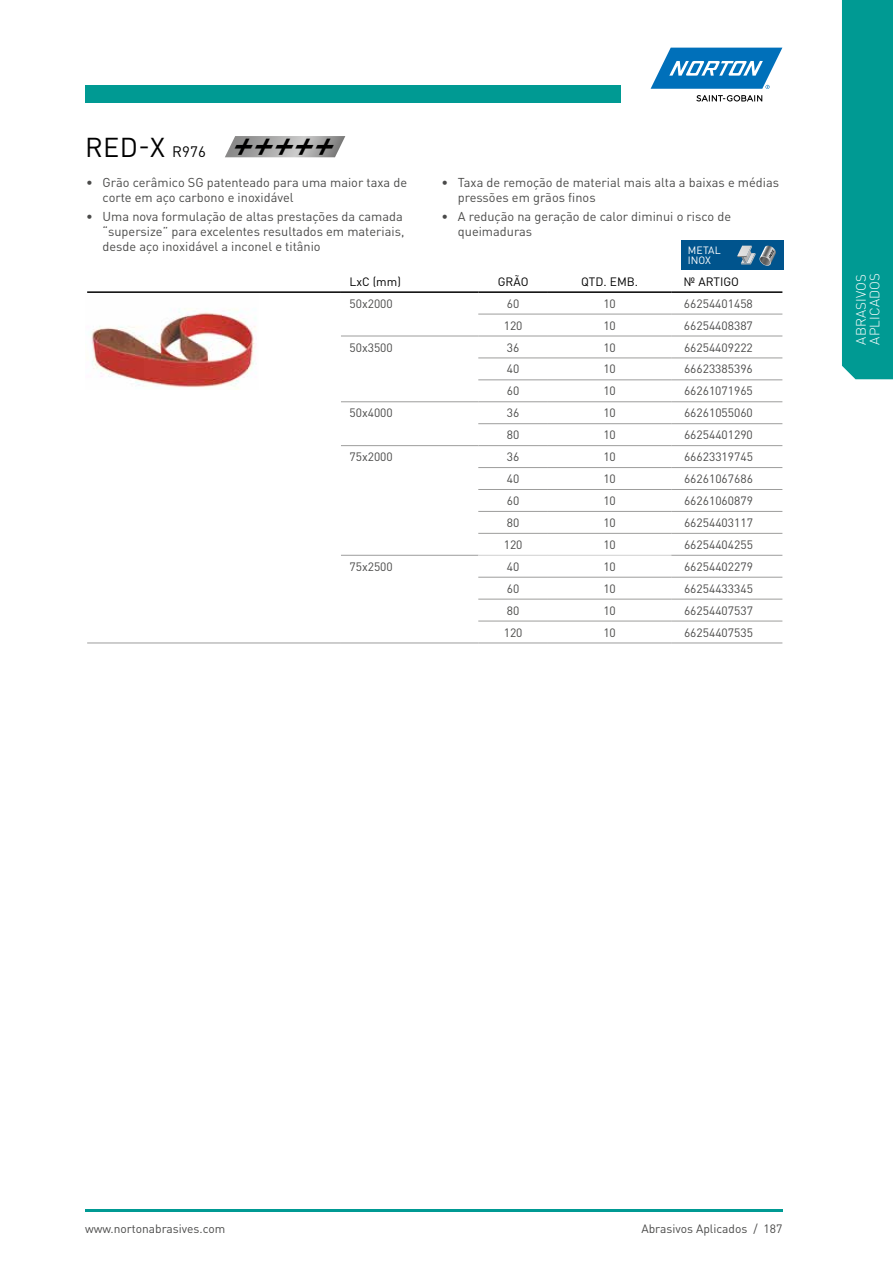
<style>
.page{position:relative;width:893px;height:1263px;background:#fff}
.page>*{position:absolute;margin:0;border:0;box-sizing:border-box;transform-origin:0 0}
.t1{font:italic 500 37.65px "DIN Pro";color:#000}
.t2{font:27px "DIN Pro";color:#000}
.t3{font:300 13.5px/13.5px "DIN Pro";letter-spacing:.01em;color:#fff}
.t4{font:12.75px/15px "DIN Pro";color:#4a4a49}
.t5{font:12px "DIN Pro";color:#4a4a49}
.t6{font:12px "DIN Pro";color:#000}
.t7{font:10.5px/10.5px "DIN Pro";color:#fff}
.s1{font-size:15px}
</style>
<div class="page">
<hr style="left:85px;top:1209px;width:697px;height:3px;background:#009a93">
<div style="left:85px;top:85px;width:536px;height:17px;background:#009a93"></div>
<svg style="left:696px;top:95px;width:66px;height:6px"></svg>
<svg style="left:651px;top:48px;width:131px;height:41px"></svg>
<div style="left:842px;top:0;width:51px;height:379px;background:#009a93"></div>
<hr style="left:87px;top:643px;width:254px;height:1px;background:#9d9d9c">
<hr style="left:341px;top:643px;width:137px;height:1px;background:#9d9d9c">
<hr style="left:478px;top:314px;width:70px;height:1px;background:#9d9d9c">
<hr style="left:548px;top:314px;width:123px;height:1px;background:#9d9d9c">
<hr style="left:671px;top:314px;width:111px;height:1px;background:#9d9d9c">
<hr style="left:341px;top:336px;width:137px;height:1px;background:#9d9d9c">
<hr style="left:478px;top:336px;width:70px;height:1px;background:#9d9d9c">
<hr style="left:548px;top:336px;width:123px;height:1px;background:#9d9d9c">
<hr style="left:671px;top:336px;width:111px;height:1px;background:#9d9d9c">
<hr style="left:478px;top:358px;width:70px;height:1px;background:#9d9d9c">
<hr style="left:548px;top:358px;width:123px;height:1px;background:#9d9d9c">
<hr style="left:671px;top:358px;width:111px;height:1px;background:#9d9d9c">
<hr style="left:478px;top:380px;width:70px;height:1px;background:#9d9d9c">
<hr style="left:548px;top:380px;width:123px;height:1px;background:#9d9d9c">
<hr style="left:671px;top:380px;width:111px;height:1px;background:#9d9d9c">
<hr style="left:341px;top:401px;width:137px;height:1px;background:#9d9d9c">
<hr style="left:478px;top:401px;width:70px;height:1px;background:#9d9d9c">
<hr style="left:548px;top:401px;width:123px;height:1px;background:#9d9d9c">
<hr style="left:671px;top:401px;width:111px;height:1px;background:#9d9d9c">
<hr style="left:478px;top:423px;width:70px;height:1px;background:#9d9d9c">
<hr style="left:548px;top:423px;width:123px;height:1px;background:#9d9d9c">
<hr style="left:671px;top:423px;width:111px;height:1px;background:#9d9d9c">
<hr style="left:478px;top:467px;width:70px;height:1px;background:#9d9d9c">
<hr style="left:548px;top:467px;width:123px;height:1px;background:#9d9d9c">
<hr style="left:671px;top:467px;width:111px;height:1px;background:#9d9d9c">
<hr style="left:478px;top:489px;width:70px;height:1px;background:#9d9d9c">
<hr style="left:548px;top:489px;width:123px;height:1px;background:#9d9d9c">
<hr style="left:671px;top:489px;width:111px;height:1px;background:#9d9d9c">
<hr style="left:478px;top:511px;width:70px;height:1px;background:#9d9d9c">
<hr style="left:548px;top:511px;width:123px;height:1px;background:#9d9d9c">
<hr style="left:671px;top:511px;width:111px;height:1px;background:#9d9d9c">
<hr style="left:478px;top:533px;width:70px;height:1px;background:#9d9d9c">
<hr style="left:548px;top:533px;width:123px;height:1px;background:#9d9d9c">
<hr style="left:671px;top:533px;width:111px;height:1px;background:#9d9d9c">
<hr style="left:671px;top:555px;width:111px;height:1px;background:#9d9d9c">
<hr style="left:478px;top:577px;width:70px;height:1px;background:#9d9d9c">
<hr style="left:548px;top:577px;width:123px;height:1px;background:#9d9d9c">
<hr style="left:671px;top:577px;width:111px;height:1px;background:#9d9d9c">
<hr style="left:478px;top:599px;width:70px;height:1px;background:#9d9d9c">
<hr style="left:548px;top:599px;width:123px;height:1px;background:#9d9d9c">
<hr style="left:671px;top:599px;width:111px;height:1px;background:#9d9d9c">
<hr style="left:478px;top:621px;width:70px;height:1px;background:#9d9d9c">
<hr style="left:548px;top:621px;width:123px;height:1px;background:#9d9d9c">
<hr style="left:671px;top:621px;width:111px;height:1px;background:#9d9d9c">
<hr style="left:87px;top:291px;width:254px;height:2px;background:#000">
<hr style="left:341px;top:291px;width:137px;height:2px;background:#000">
<hr style="left:478px;top:291px;width:70px;height:2px;background:#000">
<hr style="left:548px;top:291px;width:123px;height:2px;background:#000">
<hr style="left:671px;top:291px;width:111px;height:2px;background:#000">
<hr style="left:341px;top:445px;width:137px;height:1px;background:#9d9d9c">
<hr style="left:478px;top:445px;width:70px;height:1px;background:#9d9d9c">
<hr style="left:548px;top:445px;width:123px;height:1px;background:#9d9d9c">
<hr style="left:671px;top:445px;width:111px;height:1px;background:#9d9d9c">
<hr style="left:478px;top:643px;width:70px;height:1px;background:#9d9d9c">
<hr style="left:548px;top:643px;width:123px;height:1px;background:#9d9d9c">
<hr style="left:671px;top:643px;width:111px;height:1px;background:#9d9d9c">
<hr style="left:341px;top:555px;width:137px;height:1px;background:#9d9d9c">
<hr style="left:478px;top:555px;width:70px;height:1px;background:#d0d0d0">
<hr style="left:548px;top:555px;width:123px;height:1px;background:#d0d0d0">
<svg style="left:225px;top:136px;width:120px;height:21px;background:#adadac"></svg>
<img style="left:91px;top:309px;width:165px;height:81px">
<div style="left:681px;top:240px;width:102px;height:30px;background:#00548d"></div>
<svg style="left:737px;top:246px;width:39px;height:20px"></svg>
<p class="t2" style="left:85px;top:129px;width:122px">RED-X <span class="s1">R976</span></p>
<p class="t1" style="left:229px;top:118px;width:126px">+++++</p>
<p class="t4" style="left:103px;top:174px;width:306px;text-indent:-16px">• Grão cerâmico SG patenteado para uma maior taxa de corte em aço carbono e inoxidável</p>
<p class="t4" style="left:103px;top:208px;width:303px;text-indent:-16px">• Uma nova formulação de altas prestações da camada “supersize” para excelentes resultados em materiais, desde aço inoxidável a inconel e titânio</p>
<p class="t4" style="left:458px;top:174px;width:323px;text-indent:-16px">• Taxa de remoção de material mais alta a baixas e médias pressões em grãos finos</p>
<p class="t4" style="left:458px;top:208px;width:275px;text-indent:-16px">• A redução na geração de calor diminui o risco de queimaduras</p>
<p class="t7" style="left:688px;top:244px;width:34px">METAL<br>INOX</p>
<p class="t6" style="left:349px;top:273px;width:53px">LxC (mm)</p>
<p class="t6" style="left:498px;top:273px;width:32px">GRÃO</p>
<p class="t6" style="left:581px;top:273px;width:58px">QTD. EMB.</p>
<p class="t6" style="left:684px;top:273px;width:57px">№ ARTIGO</p>
<p class="t5" style="left:349px;top:295px;width:45px">50x2000</p>
<p class="t5" style="left:507px;top:295px;width:14px">60</p>
<p class="t5" style="left:603px;top:295px;width:14px">10</p>
<p class="t5" style="left:684px;top:295px;width:70px">66254401458</p>
<p class="t5" style="left:504px;top:317px;width:20px">120</p>
<p class="t5" style="left:603px;top:317px;width:14px">10</p>
<p class="t5" style="left:684px;top:317px;width:70px">66254408387</p>
<p class="t5" style="left:349px;top:339px;width:45px">50x3500</p>
<p class="t5" style="left:507px;top:339px;width:14px">36</p>
<p class="t5" style="left:603px;top:339px;width:14px">10</p>
<p class="t5" style="left:684px;top:339px;width:70px">66254409222</p>
<p class="t5" style="left:507px;top:361px;width:14px">40</p>
<p class="t5" style="left:603px;top:361px;width:14px">10</p>
<p class="t5" style="left:684px;top:361px;width:70px">66623385396</p>
<p class="t5" style="left:507px;top:383px;width:14px">60</p>
<p class="t5" style="left:603px;top:383px;width:14px">10</p>
<p class="t5" style="left:684px;top:383px;width:70px">66261071965</p>
<p class="t5" style="left:349px;top:405px;width:45px">50x4000</p>
<p class="t5" style="left:507px;top:405px;width:14px">36</p>
<p class="t5" style="left:603px;top:405px;width:14px">10</p>
<p class="t5" style="left:684px;top:405px;width:70px">66261055060</p>
<p class="t5" style="left:507px;top:427px;width:14px">80</p>
<p class="t5" style="left:603px;top:427px;width:14px">10</p>
<p class="t5" style="left:684px;top:427px;width:70px">66254401290</p>
<p class="t5" style="left:349px;top:449px;width:45px">75x2000</p>
<p class="t5" style="left:507px;top:449px;width:14px">36</p>
<p class="t5" style="left:603px;top:449px;width:14px">10</p>
<p class="t5" style="left:684px;top:449px;width:70px">66623319745</p>
<p class="t5" style="left:507px;top:471px;width:14px">40</p>
<p class="t5" style="left:603px;top:471px;width:14px">10</p>
<p class="t5" style="left:684px;top:471px;width:70px">66261067686</p>
<p class="t5" style="left:507px;top:492px;width:14px">60</p>
<p class="t5" style="left:603px;top:492px;width:14px">10</p>
<p class="t5" style="left:684px;top:492px;width:70px">66261060879</p>
<p class="t5" style="left:507px;top:514px;width:14px">80</p>
<p class="t5" style="left:603px;top:514px;width:14px">10</p>
<p class="t5" style="left:684px;top:514px;width:70px">66254403117</p>
<p class="t5" style="left:504px;top:536px;width:20px">120</p>
<p class="t5" style="left:603px;top:536px;width:14px">10</p>
<p class="t5" style="left:684px;top:536px;width:70px">66254404255</p>
<p class="t5" style="left:349px;top:558px;width:45px">75x2500</p>
<p class="t5" style="left:507px;top:558px;width:14px">40</p>
<p class="t5" style="left:603px;top:558px;width:14px">10</p>
<p class="t5" style="left:684px;top:558px;width:70px">66254402279</p>
<p class="t5" style="left:507px;top:580px;width:14px">60</p>
<p class="t5" style="left:603px;top:580px;width:14px">10</p>
<p class="t5" style="left:684px;top:580px;width:70px">66254433345</p>
<p class="t5" style="left:507px;top:602px;width:14px">80</p>
<p class="t5" style="left:603px;top:602px;width:14px">10</p>
<p class="t5" style="left:684px;top:602px;width:70px">66254407537</p>
<p class="t5" style="left:504px;top:624px;width:20px">120</p>
<p class="t5" style="left:603px;top:624px;width:14px">10</p>
<p class="t5" style="left:684px;top:624px;width:70px">66254407535</p>
<p class="t3" style="left:854px;top:345px;width:73px;rotate:-90deg">ABRASIVOS<br>APLICADOS</p>
<p class="t5" style="left:85px;top:1220px;width:142px">www.nortonabrasives.com</p>
<p class="t5" style="left:641px;top:1220px;width:143px">Abrasivos Aplicados / 187</p>
</div>
